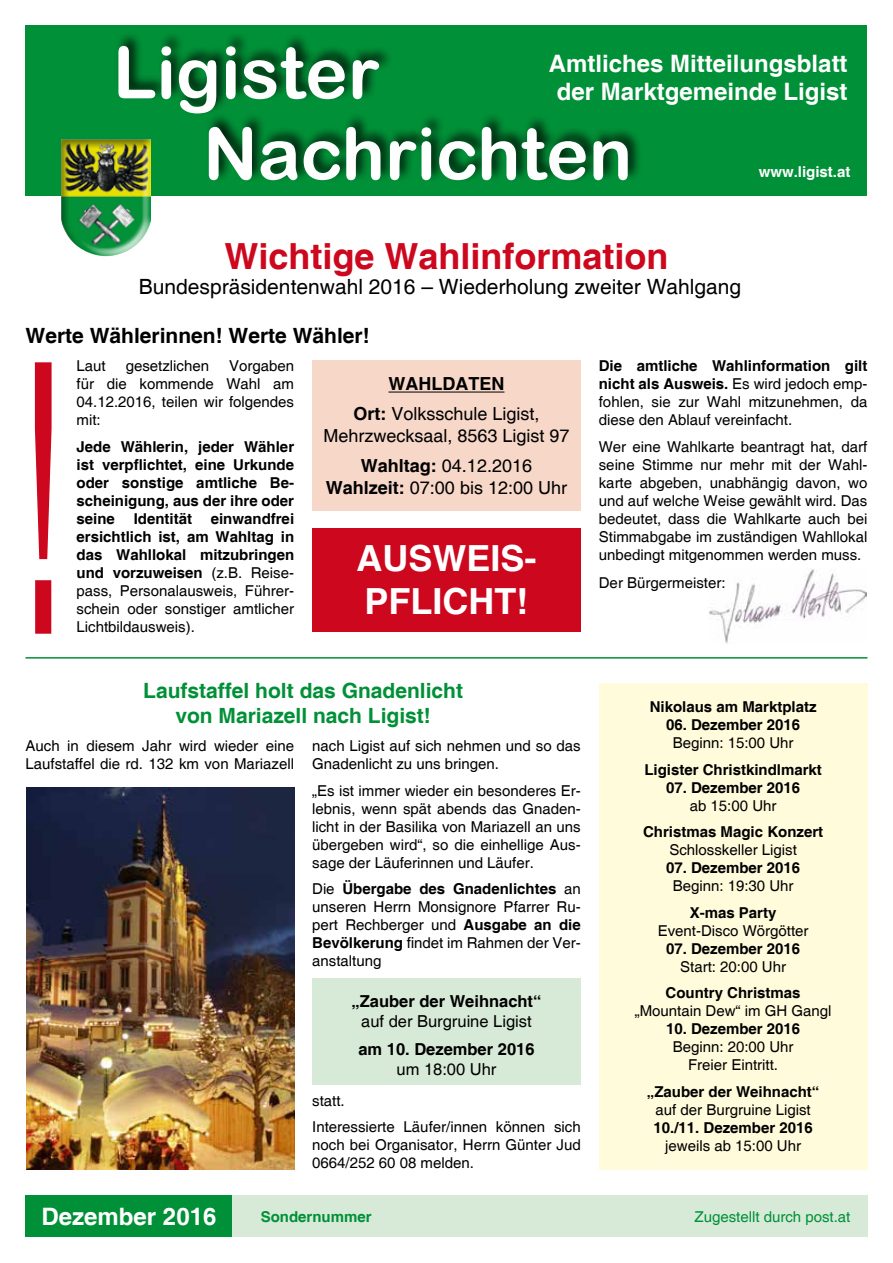
<style>
.page{position:relative;width:893px;height:1263px;background:#fff}
.page>*{position:absolute;margin:0;border:0;box-sizing:border-box;transform-origin:0 0}
.t1{font:700 379.05px "Helvetica";color:#cd071e;scale:.28 1}
.t2{font:72px/81px "Arial Rounded MT Bold";color:#fff}
.t3{font:700 36px "Helvetica";color:#cd071e}
.t4{font:700 36px/43.2px "Helvetica";color:#fff}
.t5{font:700 24px/28.8px "Helvetica";color:#fff;text-align:center}
.t6{font:21px "Helvetica";color:#000}
.t7{font:700 21px/25.2px "Helvetica";color:#009037;text-align:center}
.t8{font:700 21px "Helvetica";color:#000}
.t9{font:18px/30.2px "Helvetica";color:#000;text-align:center}
.t10{font:700 16.5px "Helvetica";color:#000}
.t11{font:16.5px "Helvetica";color:#000}
.t12{font:15px/18px "Helvetica";color:#000;text-align:justify}
.t13{font:700 15px/18px "Helvetica";color:#000;text-align:justify}
.t14{font:15px "Helvetica";color:#009037}
.t15{font:700 15px "Helvetica";color:#fff}
.t16{font:700 15px "Helvetica";color:#009037}
.s1{font-weight:700}
</style>
<div class="page">
<img style="left:709px;top:568px;width:157px;height:75px">
<div style="left:312px;top:978px;width:269px;height:107px;background:#d7ead7"></div>
<div style="left:26px;top:26px;width:841px;height:170px;background:#009037"></div>
<div style="left:26px;top:1195px;width:206px;height:42px;background:#009037"></div>
<div style="left:115px;top:31px;width:528px;height:152px;background:#000;opacity:.75"></div>
<div style="left:232px;top:1195px;width:635px;height:42px;background:#d7ead7"></div>
<div style="left:59px;top:138px;width:94px;height:117px;background:#000;opacity:.75"></div>
<div style="left:312px;top:360px;width:269px;height:151px;background:#f6d7c8"></div>
<hr style="left:388px;top:392px;width:116px;height:1px;background:#000">
<div style="left:312px;top:528px;width:269px;height:104px;background:#cd071e"></div>
<hr style="left:26px;top:657px;width:841px;height:2px;background:#009037">
<img style="left:27px;top:787px;width:267px;height:382px">
<div style="left:599px;top:683px;width:268px;height:486px;background:#fffbdb"></div>
<h2 class="t2" style="left:203px;top:31px;width:431px;text-indent:-90px">Ligister<br>Nachrichten</h2>
<h3 class="t5" style="left:549px;top:50px;width:300px">Amtliches Mitteilungsblatt der Marktgemeinde Ligist</h3>
<p class="t15" style="left:759px;top:163px;width:93px">www.ligist.at</p>
<h3 class="t3" style="left:224px;top:234px;width:446px">Wichtige Wahlinformation</h3>
<h3 class="t6" style="left:139px;top:274px;width:604px">Bundespräsidentenwahl 2016 – Wiederholung zweiter Wahlgang</h3>
<h3 class="t8" style="left:26px;top:323px;width:346px">Werte Wählerinnen! Werte Wähler!</h3>
<p class="t12" style="left:599px;top:357px;width:270px"><span class="s1">Die amtliche Wahlinformation gilt nicht als Ausweis.</span> Es wird jedoch emp&shy;fohlen, sie zur Wahl mitzunehmen, da diese den Ablauf vereinfacht.</p>
<p class="t12" style="left:599px;top:438px;width:270px">Wer eine Wahlkarte beantragt hat, darf seine Stimme nur mehr mit der Wahl&shy;karte abgeben, unabhängig davon, wo und auf welche Weise gewählt wird. Das bedeutet, dass die Wahlkarte auch bei Stimmabgabe im zuständigen Wahllokal unbedingt mitgenommen werden muss.</p>
<p class="t12" style="left:77px;top:357px;width:219px;text-indent:153px">Vorgaben für die kommende Wahl am 04.12.2016, teilen wir folgendes mit:</p>
<p class="t13" style="left:77px;top:438px;width:219px">Jede Wählerin, jeder Wähler ist verpflichtet, eine Urkunde oder sonstige amtliche Be&shy;scheinigung, aus der ihre oder seine</p>
<p class="t12" style="left:77px;top:357px;width:31px">Laut</p>
<p class="t12" style="left:126px;top:357px;width:85px">gesetzlichen</p>
<h1 class="t1" style="left:25px;top:269px;width:130px">!</h1>
<p class="t9" style="left:353px;top:369px;width:188px"><span class="s1">WAHLDATEN<br>Ort:</span> Volksschule Ligist,</p>
<p class="t9" style="left:323px;top:421px;width:248px">Mehrzwecksaal, 8563 Ligist 97<br><span class="s1">Wahltag:</span> 04.12.2016</p>
<p class="t9" style="left:326px;top:473px;width:243px"><span class="s1">Wahlzeit:</span> 07:00 bis 12:00 Uhr</p>
<p class="t13" style="left:134px;top:510px;width:60px">Identität</p>
<p class="t12" style="left:77px;top:510px;width:219px;text-indent:134px"><span class="s1">einwandfrei ersichtlich ist, am Wahltag in das Wahllokal mitzubringen und vorzuweisen</span> (z.B. Reise&shy;pass, Personalausweis, Führer&shy;schein oder sonstiger amtlicher Lichtbildausweis).</p>
<h3 class="t4" style="left:356px;top:539px;width:182px">AUSWEIS-<br>PFLICHT!</h3>
<p class="t12" style="left:599px;top:574px;width:128px">Der Bürgermeister:</p>
<h3 class="t7" style="left:143px;top:679px;width:321px">Laufstaffel holt das Gnadenlicht von Mariazell nach Ligist!</h3>
<p class="t12" style="left:312px;top:737px;width:270px">nach Ligist auf sich nehmen und so das<br>Gnadenlicht zu uns bringen.</p>
<p class="t12" style="left:312px;top:782px;width:270px">„Es ist immer wieder ein besonderes Er&shy;lebnis, wenn spät abends das Gnaden&shy;licht in der Basilika von Mariazell an uns übergeben wird“, so die einhellige Aus&shy;sage der Läuferinnen und Läufer.</p>
<p class="t12" style="left:312px;top:880px;width:270px">Die <span class="s1">Übergabe des Gnadenlichtes</span> an unseren Herrn Monsignore Pfarrer Ru&shy;pert Rechberger und <span class="s1">Ausgabe an die Bevölkerung</span> findet im Rahmen der Ver&shy;anstaltung</p>
<p class="t10" style="left:352px;top:991px;width:191px">„Zauber der Weihnacht“</p>
<p class="t11" style="left:361px;top:1011px;width:172px">auf der Burgruine Ligist</p>
<p class="t10" style="left:358px;top:1039px;width:178px">am 10. Dezember 2016</p>
<p class="t11" style="left:396px;top:1060px;width:101px">um 18:00 Uhr</p>
<p class="t12" style="left:312px;top:1088px;width:270px;line-height:26.5px">statt.<br>Interessierte Läufer/innen können sich</p>
<p class="t12" style="left:312px;top:1136px;width:270px">noch bei Organisator, Herrn Günter Jud<br>0664/252 60 08 melden.</p>
<p class="t12" style="left:26px;top:737px;width:270px">Auch in diesem Jahr wird wieder eine<br>Laufstaffel die rd. 132 km von Mariazell</p>
<p class="t13" style="left:650px;top:699px;width:168px">Nikolaus am Marktplatz</p>
<p class="t13" style="left:666px;top:717px;width:136px">06. Dezember 2016</p>
<p class="t12" style="left:673px;top:734px;width:122px">Beginn: 15:00 Uhr</p>
<p class="t13" style="left:644px;top:761px;width:179px">Ligister Christkindlmarkt</p>
<p class="t13" style="left:666px;top:779px;width:136px">07. Dezember 2016</p>
<p class="t12" style="left:690px;top:797px;width:88px">ab 15:00 Uhr</p>
<p class="t13" style="left:643px;top:824px;width:182px">Christmas Magic Konzert</p>
<p class="t12" style="left:669px;top:841px;width:129px">Schlosskeller Ligist</p>
<p class="t13" style="left:666px;top:860px;width:136px">07. Dezember 2016</p>
<p class="t12" style="left:673px;top:877px;width:122px">Beginn: 19:30 Uhr</p>
<p class="t13" style="left:690px;top:904px;width:88px">X-mas Party</p>
<p class="t12" style="left:658px;top:922px;width:152px">Event-Disco Wörgötter</p>
<p class="t13" style="left:666px;top:940px;width:136px">07. Dezember 2016</p>
<p class="t12" style="left:680px;top:958px;width:107px">Start: 20:00 Uhr</p>
<p class="t13" style="left:666px;top:985px;width:137px">Country Christmas</p>
<p class="t12" style="left:635px;top:1002px;width:198px">„Mountain Dew“ im GH Gangl</p>
<p class="t13" style="left:666px;top:1021px;width:136px">10. Dezember 2016</p>
<p class="t12" style="left:673px;top:1038px;width:122px;text-align:center">Beginn: 20:00 Uhr<br>Freier Eintritt.</p>
<p class="t13" style="left:647px;top:1083px;width:174px">„Zauber der Weihnacht“</p>
<p class="t12" style="left:656px;top:1101px;width:157px">auf der Burgruine Ligist</p>
<p class="t13" style="left:653px;top:1119px;width:161px">10./11. Dezember 2016</p>
<p class="t12" style="left:665px;top:1137px;width:137px">jeweils ab 15:00 Uhr</p>
<h3 class="t5" style="left:42px;top:1203px;width:176px">Dezember 2016</h3>
<p class="t16" style="left:261px;top:1207px;width:112px">Sondernummer</p>
<p class="t14" style="left:694px;top:1208px;width:157px">Zugestellt durch post.at</p>
</div>
